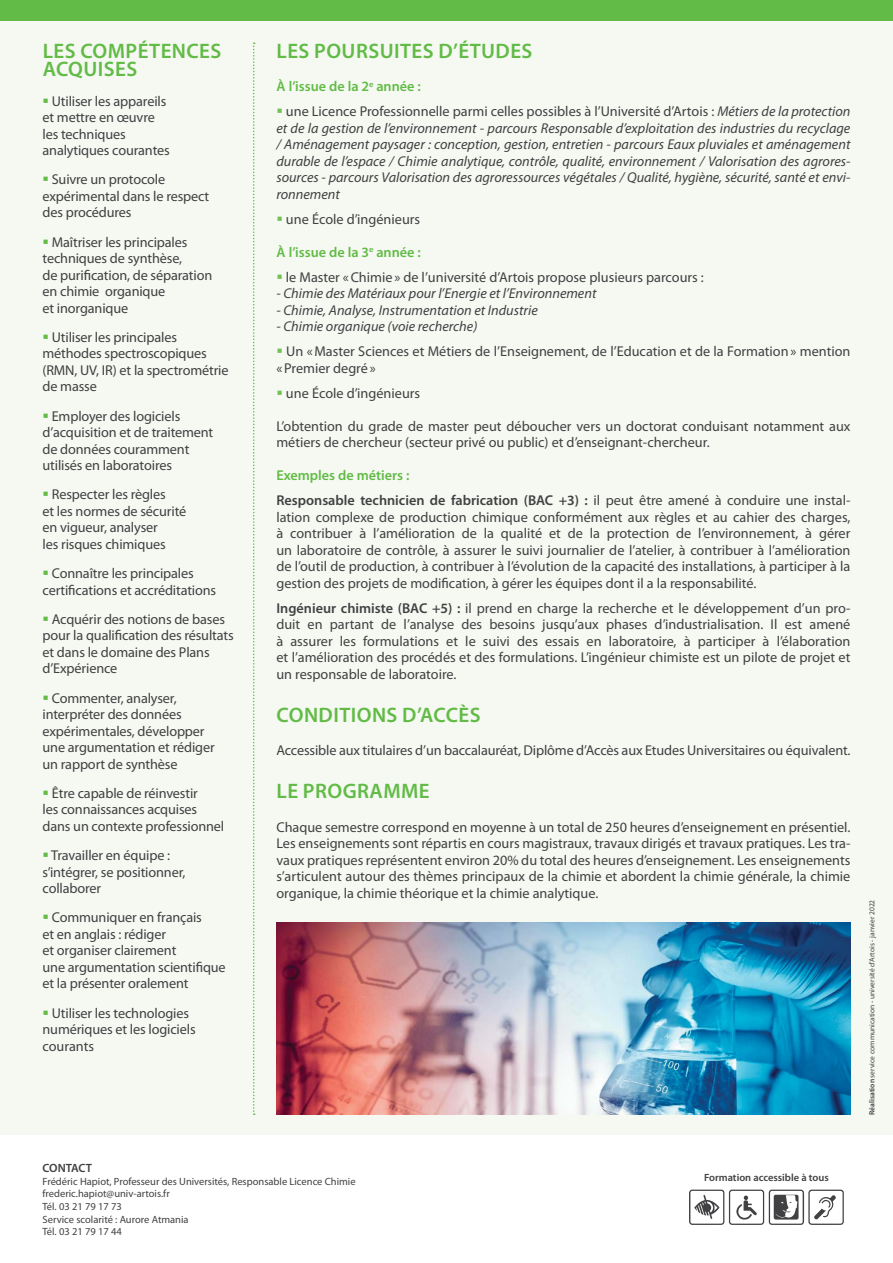
<style>
.page{position:relative;width:893px;height:1263px;background:#f5f9f2}
.page>*{position:absolute;margin:0;border:0;box-sizing:border-box;transform-origin:0 0}
.t1{font:600 21px "Myriad Pro";letter-spacing:.02em;color:#62bb46}
.t2{font:14.25px/16.5px "Myriad Pro";letter-spacing:-.01em;color:#414042}
.t3{font:italic 14.25px/16.5px "Myriad Pro";color:#414042;text-align:justify}
.t4{font:600 14.25px "Myriad Pro";color:#62bb46}
.t5{font:600 12px "Myriad Pro";letter-spacing:-.01em;color:#414042}
.t6{font:10.5px "Myriad Pro";color:#414042}
.t7{font:600 10.5px "Myriad Pro";color:#414042}
.t8{font:7.5px "Myriad Pro";color:#414042}
.s1{color:#62bb46}
.s2{color:#74c054}
.s3{font-style:normal}
.s4{font-weight:600}
</style>
<div class="page">
<div style="left:0;top:1135px;width:893px;height:128px;background:#fff"></div>
<div style="left:0;top:0;width:893px;height:20px;background:#62bb46"></div>
<svg style="left:253px;top:43px;width:2px;height:1072px"></svg>
<img style="left:276px;top:922px;width:574px;height:193px">
<svg style="left:689px;top:1189px;width:155px;height:36px"></svg>
<p class="t1" style="left:43px;top:38px;width:180px">LES COMPÉTENCES</p>
<p class="t1" style="left:43px;top:56px;width:96px">ACQUISES</p>
<p class="t2" style="left:43px;top:92px;width:129px"><span class="s1">▪</span> Utiliser les appareils et mettre en œuvre les techniques analytiques courantes</p>
<p class="t2" style="left:43px;top:171px;width:168px"><span class="s1">▪</span> Suivre un protocole expérimental dans le respect des procédures</p>
<p class="t2" style="left:43px;top:233px;width:171px"><span class="s1">▪</span> Maîtriser les principales techniques de synthèse,<br>de purification, de séparation en chimie organique<br>et inorganique</p>
<p class="t2" style="left:43px;top:329px;width:188px"><span class="s1">▪</span> Utiliser les principales méthodes spectroscopiques (RMN, UV, IR) et la spectrométrie de masse</p>
<p class="t2" style="left:43px;top:407px;width:172px"><span class="s1">▪</span> Employer des logiciels d’acquisition et de traitement de données couramment utilisés en laboratoires</p>
<p class="t2" style="left:43px;top:486px;width:145px"><span class="s1">▪</span> Respecter les règles<br>et les normes de sécurité en vigueur, analyser<br>les risques chimiques</p>
<p class="t2" style="left:43px;top:565px;width:175px"><span class="s1">▪</span> Connaître les principales certifications et accréditations</p>
<p class="t2" style="left:43px;top:611px;width:193px"><span class="s1">▪</span> Acquérir des notions de bases pour la qualification des résultats et dans le domaine des Plans d’Expérience</p>
<p class="t2" style="left:43px;top:689px;width:174px"><span class="s1">▪</span> Commenter, analyser, interpréter des données expérimentales, développer une argumentation et rédiger un rapport de synthèse</p>
<p class="t2" style="left:43px;top:785px;width:183px"><span class="s1">▪</span> Être capable de réinvestir<br>les connaissances acquises dans un contexte professionnel</p>
<p class="t2" style="left:43px;top:847px;width:144px"><span class="s1">▪</span> Travailler en équipe : s’intégrer, se positionner, collaborer</p>
<p class="t2" style="left:43px;top:909px;width:185px"><span class="s1">▪</span> Communiquer en français<br>et en anglais : rédiger<br>et organiser clairement<br>une argumentation scientifique et la présenter oralement</p>
<p class="t2" style="left:43px;top:1004px;width:155px"><span class="s1">▪</span> Utiliser les technologies numériques et les logiciels courants</p>
<p class="t1" style="left:277px;top:38px;width:257px">LES POURSUITES D’ÉTUDES</p>
<p class="t4" style="left:277px;top:77px;width:146px">À l’issue de la 2<sup>e</sup> année :</p>
<p class="t3" style="left:276px;top:103px;width:576px"><span class="s2">▪</span> <span class="s3">une Licence Professionnelle parmi celles possibles à l’Université d’Artois :</span> Métiers de la protection et de la gestion de l’environnement - parcours Responsable d’exploitation des industries du recyclage / Aménagement paysager : conception, gestion, entretien - parcours Eaux pluviales et aménagement durable de l’espace / Chimie analytique, contrôle, qualité, environnement / Valorisation des agrores&shy;sources - parcours Valorisation des agroressources végétales / Qualité, hygiène, sécurité, santé et envi&shy;ronnement</p>
<p class="t2" style="left:276px;top:211px;width:145px"><span class="s2">▪</span> une École d’ingénieurs</p>
<p class="t4" style="left:277px;top:243px;width:146px">À l’issue de la 3<sup>e</sup> année :</p>
<p class="t2" style="left:276px;top:269px;width:429px"><span class="s2">▪</span> le Master «Chimie» de l’université d’Artois propose plusieurs parcours :</p>
<p class="t3" style="left:276px;top:285px;width:322px">- Chimie des Matériaux pour l’Energie et l’Environnement</p>
<p class="t3" style="left:276px;top:302px;width:263px">- Chimie, Analyse, Instrumentation et Industrie</p>
<p class="t3" style="left:276px;top:318px;width:202px">- Chimie organique (voie recherche)</p>
<p class="t2" style="left:276px;top:343px;width:576px"><span class="s2">▪</span> Un «Master Sciences et Métiers de l’Enseignement, de l’Education et de la Formation» mention «Premier degré»</p>
<p class="t2" style="left:276px;top:385px;width:145px"><span class="s2">▪</span> une École d’ingénieurs</p>
<p class="t2" style="left:276px;top:418px;width:576px">L’obtention du grade de master peut déboucher vers un doctorat conduisant notamment aux métiers de chercheur (secteur privé ou public) et d’enseignant-chercheur.</p>
<p class="t4" style="left:276px;top:466px;width:135px">Exemples de métiers :</p>
<p class="t2" style="left:276px;top:492px;width:576px;text-align:justify"><span class="s4">Responsable technicien de fabrication (BAC +3) :</span> il peut être amené à conduire une instal&shy;lation complexe de production chimique conformément aux règles et au cahier des charges, à contribuer à l’amélioration de la qualité et de la protection de l’environnement, à gérer un laboratoire de contrôle, à assurer le suivi journalier de l’atelier, à contribuer à l’amélioration de l’outil de production, à contribuer à l’évolution de la capacité des installations, à participer à la gestion des projets de modification, à gérer les équipes dont il a la responsabilité.</p>
<p class="t2" style="left:276px;top:600px;width:576px;text-align:justify"><span class="s4">Ingénieur chimiste (BAC +5) :</span> il prend en charge la recherche et le développement d’un pro&shy;duit en partant de l’analyse des besoins jusqu’aux phases d’industrialisation. Il est amené à assurer les formulations et le suivi des essais en laboratoire, à participer à l’élaboration et l’amélioration des procédés et des formulations. L’ingénieur chimiste est un pilote de projet et un responsable de laboratoire.</p>
<p class="t1" style="left:277px;top:701px;width:206px">CONDITIONS D’ACCÈS</p>
<p class="t2" style="left:276px;top:742px;width:576px">Accessible aux titulaires d’un baccalauréat, Diplôme d’Accès aux Etudes Universitaires ou équivalent.</p>
<p class="t1" style="left:277px;top:778px;width:155px">LE PROGRAMME</p>
<p class="t2" style="left:276px;top:819px;width:576px;text-align:justify">Chaque semestre correspond en moyenne à un total de 250 heures d’enseignement en présentiel.<br>Les enseignements sont répartis en cours magistraux, travaux dirigés et travaux pratiques. Les tra&shy;vaux pratiques représentent environ 20% du total des heures d’enseignement. Les enseignements s’articulent autour des thèmes principaux de la chimie et abordent la chimie générale, la chimie organique, la chimie théorique et la chimie analytique.</p>
<p class="t8" style="left:867px;top:1115px;width:217px;rotate:-90deg"><span class="s4">Réalisation</span> service communication - université d’Artois - janvier 2022</p>
<p class="t5" style="left:43px;top:1160px;width:51px">CONTACT</p>
<p class="t6" style="left:43px;top:1175px;width:315px">Frédéric Hapiot, Professeur des Universités, Responsable Licence Chimie</p>
<p class="t6" style="left:43px;top:1187px;width:129px">frederic.hapiot@univ-artois.fr</p>
<p class="t6" style="left:43px;top:1200px;width:81px">Tél. 03 21 79 17 73</p>
<p class="t6" style="left:43px;top:1212px;width:148px">Service scolarité : Aurore Atmania</p>
<p class="t6" style="left:43px;top:1225px;width:81px">Tél. 03 21 79 17 44</p>
<p class="t7" style="left:704px;top:1171px;width:126px">Formation accessible à tous</p>
</div>
